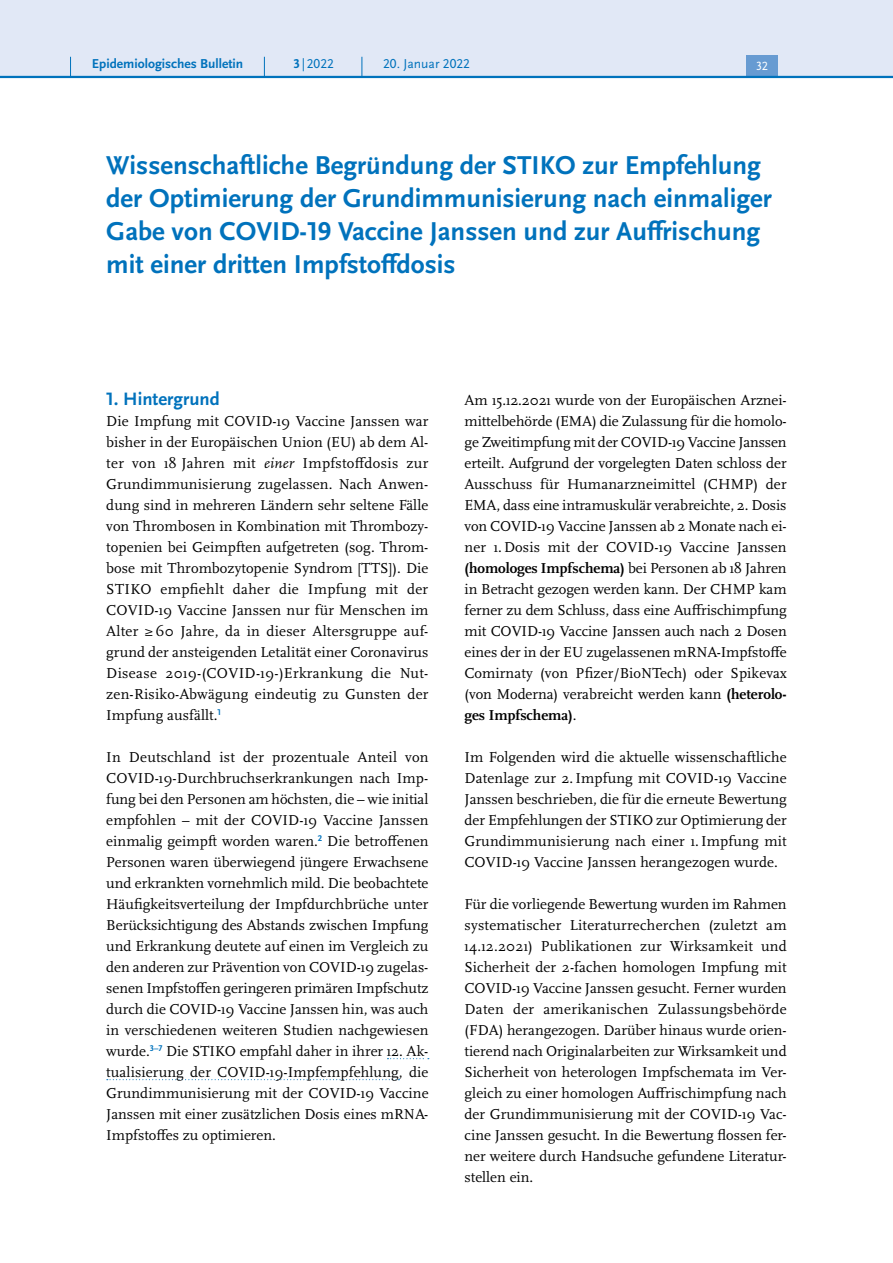
<style>
.page{position:relative;width:893px;height:1263px;background:#fff}
.page>*{position:absolute;margin:0;border:0;box-sizing:border-box;transform-origin:0 0}
.H2{font:700 27px/33px "Scala Sans Pro";color:#0072bc}
.t1{font:700 18.75px "Scala Sans Pro";color:#0072bc}
.P_-_Fließtext{font:15px/21px "Scala Pro";color:#000;text-align:justify}
.t2{font:700 13.5px "Scala Sans Pro";color:#0072bc}
.t3{font:13.5px "Scala Sans Pro";color:#0072bc}
.t4{font:12.45px "Scala Sans Pro";color:#fff}
.s1{font-weight:700}
.s2{font-style:italic}
</style>
<div class="page">
<svg style="left:387px;top:1058px;width:42px;height:1px"></svg>
<svg style="left:107px;top:1079px;width:292px;height:1px"></svg>
<div style="left:0;top:0;width:893px;height:77px;background:#e1e8f6"></div>
<div style="left:746px;top:55px;width:32px;height:21px;background:#679bd2"></div>
<hr style="left:0;top:76px;width:893px;height:2px;background:#0072bc">
<svg style="left:70px;top:57px;width:1px;height:19px"></svg>
<svg style="left:264px;top:57px;width:1px;height:19px"></svg>
<svg style="left:362px;top:57px;width:1px;height:19px"></svg>
<p class="t2" style="left:92px;top:55px;width:153px">Epidemiologisches Bulletin</p>
<p class="t3" style="left:293px;top:55px;width:42px"><span class="s1">3</span> | 2022</p>
<p class="t3" style="left:383px;top:55px;width:88px">20. Januar 2022</p>
<p class="t4" style="left:756px;top:59px;width:14px">32</p>
<h2 class="H2" style="left:106px;top:148px;width:667px">Wissenschaftliche Begründung der STIKO zur Empfehlung der Optimierung der Grundimmunisierung nach einmaliger Gabe von COVID-19 Vaccine Janssen und zur Auffrischung mit einer dritten Impfstoffdosis</h2>
<h3 class="t1" style="left:106px;top:387px;width:115px">1. Hintergrund</h3>
<p class="P_-_Fließtext" style="left:106px;top:410px;width:324px">Die Impfung mit COVID-19 Vaccine Janssen war bisher in der Europäischen Union (EU) ab dem Al&shy;ter von 18 Jahren mit <span class="s2">einer</span> Impfstoffdosis zur Grundimmunisierung zugelassen. Nach Anwen&shy;dung sind in mehreren Ländern sehr seltene Fälle von Thrombosen in Kombination mit Thrombozy&shy;topenien bei Geimpften aufgetreten (sog. Throm&shy;bose mit Thrombozytopenie Syndrom [TTS]). Die STIKO empfiehlt daher die Impfung mit der COVID-19 Vaccine Janssen nur für Menschen im Alter ≥ 60 Jahre, da in dieser Altersgruppe auf&shy;grund der ansteigenden Letalität einer Coronavirus Disease 2019-(COVID-19-)Erkrankung die Nut&shy;zen-Risiko-Abwägung eindeutig zu Gunsten der Impfung ausfällt.<sup>1</sup></p>
<p class="P_-_Fließtext" style="left:106px;top:746px;width:324px">In Deutschland ist der prozentuale Anteil von COVID-19-Durchbruchserkrankungen nach Imp&shy;fung bei den Personen am höchsten, die – wie initial empfohlen – mit der COVID-19 Vaccine Janssen einmalig geimpft worden waren.<sup>2</sup> Die betroffenen Personen waren überwiegend jüngere Erwachsene und erkrankten vornehmlich mild. Die beobachtete Häufigkeitsverteilung der Impfdurchbrüche unter Berücksichtigung des Abstands zwischen Impfung und Erkrankung deutete auf einen im Vergleich zu den anderen zur Prävention von COVID-19 zugelas&shy;senen Impfstoffen geringeren primären Impfschutz durch die COVID-19 Vaccine Janssen hin, was auch in verschiedenen weiteren Studien nachgewiesen wurde.<sup>3–7</sup> Die STIKO empfahl daher in ihrer 12. Ak&shy;tualisierung der COVID-19-Impfempfehlung, die Grundimmunisierung mit der COVID-19 Vaccine Janssen mit einer zusätzlichen Dosis eines mRNA-Impfstoffes zu optimieren.</p>
<p class="P_-_Fließtext" style="left:465px;top:389px;width:324px">Am 15.12.2021 wurde von der Europäischen Arznei&shy;mittelbehörde (EMA) die Zulassung für die homolo&shy;ge Zweitimpfung mit der COVID-19 Vaccine Janssen erteilt. Aufgrund der vorgelegten Daten schloss der Ausschuss für Humanarzneimittel (CHMP) der EMA, dass eine intramuskulär verabreichte, 2. Dosis von COVID-19 Vaccine Janssen ab 2 Monate nach ei&shy;ner 1.Dosis mit der COVID-19 Vaccine Janssen <span class="s1">(homologes Impfschema)</span> bei Personen ab 18 Jahren in Betracht gezogen werden kann. Der CHMP kam ferner zu dem Schluss, dass eine Auffrischimpfung mit COVID-19 Vaccine Janssen auch nach 2 Dosen eines der in der EU zugelassenen mRNA-Impfstoffe Comirnaty (von Pfizer/BioNTech) oder Spikevax (von Moderna) verabreicht werden kann <span class="s1">(heterolo&shy;ges Impfschema)</span>.</p>
<p class="P_-_Fließtext" style="left:465px;top:746px;width:324px">Im Folgenden wird die aktuelle wissenschaftliche Datenlage zur 2.Impfung mit COVID-19 Vaccine Janssen beschrieben, die für die erneute Bewertung der Empfehlungen der STIKO zur Optimierung der Grundimmunisierung nach einer 1.Impfung mit COVID-19 Vaccine Janssen herangezogen wurde.</p>
<p class="P_-_Fließtext" style="left:465px;top:893px;width:324px">Für die vorliegende Bewertung wurden im Rahmen systematischer Literaturrecherchen (zuletzt am 14.12.2021) Publikationen zur Wirksamkeit und Sicherheit der 2-fachen homologen Impfung mit COVID-19 Vaccine Janssen gesucht. Ferner wurden Daten der amerikanischen Zulassungsbehörde (FDA) herangezogen. Darüber hinaus wurde orien&shy;tierend nach Originalarbeiten zur Wirksamkeit und Sicherheit von heterologen Impfschemata im Ver&shy;gleich zu einer homologen Auffrischimpfung nach der Grundimmunisierung mit der COVID-19 Vac&shy;cine Janssen gesucht. In die Bewertung flossen fer&shy;ner weitere durch Handsuche gefundene Literatur&shy;stellen ein.</p>
</div>
